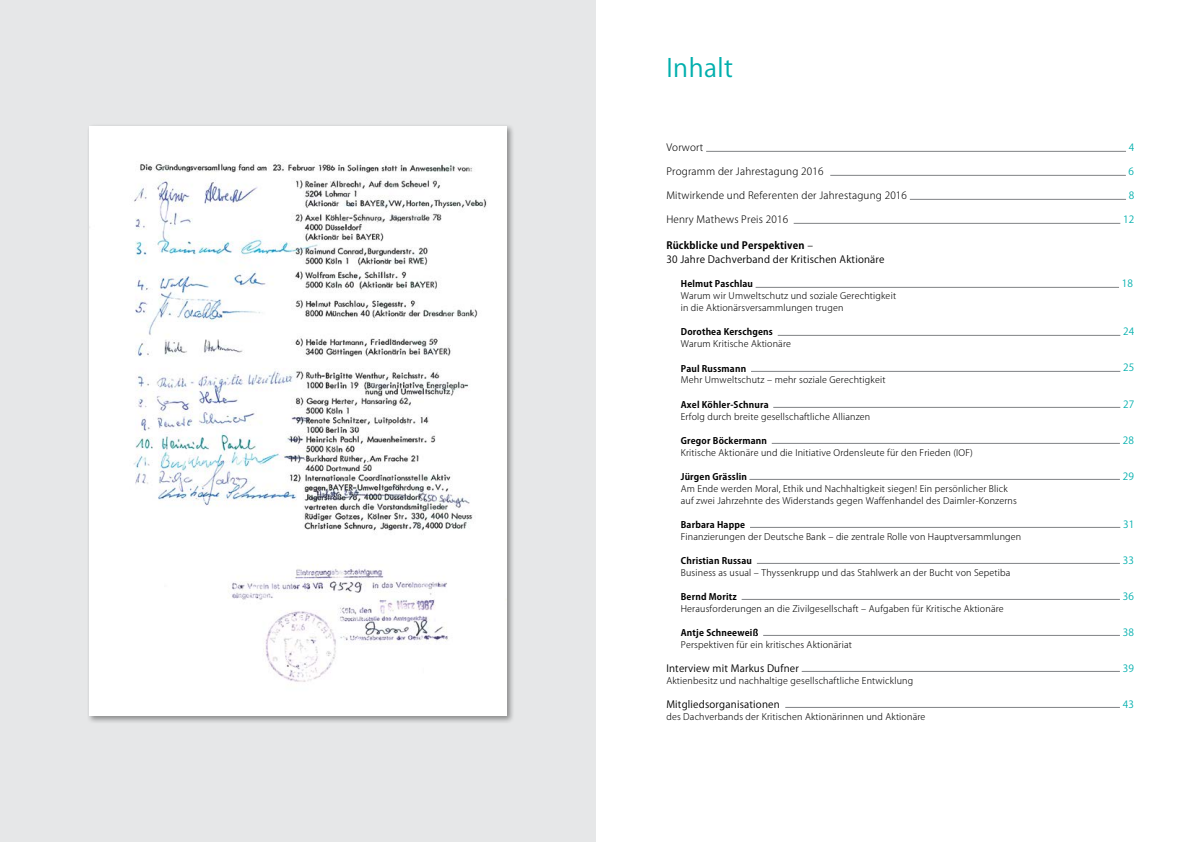
<style>
.page{position:relative;width:1191px;height:842px;background:#fff}
.page>*{position:absolute;margin:0;border:0;box-sizing:border-box;transform-origin:0 0}
.t1{font:25px "Koz Go Pr 6 N";letter-spacing:.02em;color:#00afad}
.t2{font:10px/14px "Koz Go Pr 6 N";letter-spacing:.02em;color:#000}
.t3{font:300 10px "Koz Go Pr 6 N";letter-spacing:.02em;color:#000}
.t4{font:10px "Koz Go Pr 6 N";letter-spacing:.02em;color:#00afad}
.t5{font:300 9px/12px "Koz Go Pr 6 N";letter-spacing:.02em;color:#000}
.t6{font:700 9px "Koz Go Pr 6 N";letter-spacing:.02em;color:#000}
.s1{font-weight:700}
</style>
<div class="page">
<div style="left:0;top:0;width:595px;height:842px;background:#e6e7e8"></div>
<div style="left:87px;top:124px;width:427px;height:600px;background:#000;opacity:.4"></div>
<img style="left:89px;top:126px;width:417px;height:589px">
<hr style="left:706px;top:151px;width:420px;height:1px;background:#808285">
<hr style="left:830px;top:175px;width:295px;height:1px;background:#808285">
<hr style="left:909px;top:199px;width:217px;height:1px;background:#808285">
<hr style="left:793px;top:223px;width:327px;height:1px;background:#808285">
<hr style="left:755px;top:287px;width:364px;height:1px;background:#808285">
<hr style="left:777px;top:335px;width:343px;height:1px;background:#808285">
<hr style="left:751px;top:371px;width:369px;height:1px;background:#808285">
<hr style="left:773px;top:407px;width:347px;height:1px;background:#808285">
<hr style="left:771px;top:443px;width:349px;height:1px;background:#808285">
<hr style="left:749px;top:479px;width:371px;height:1px;background:#808285">
<hr style="left:750px;top:527px;width:370px;height:1px;background:#808285">
<hr style="left:757px;top:563px;width:363px;height:1px;background:#808285">
<hr style="left:741px;top:599px;width:379px;height:1px;background:#808285">
<hr style="left:763px;top:635px;width:357px;height:1px;background:#808285">
<hr style="left:801px;top:671px;width:319px;height:1px;background:#808285">
<hr style="left:785px;top:707px;width:335px;height:1px;background:#808285">
<h1 class="t1" style="left:666px;top:53px;width:68px">Inhalt</h1>
<p class="t3" style="left:666px;top:142px;width:38px">Vorwort</p>
<p class="t4" style="left:1128px;top:142px;width:7px">4</p>
<p class="t3" style="left:666px;top:166px;width:159px">Programm der Jahrestagung 2016</p>
<p class="t4" style="left:1128px;top:166px;width:7px">6</p>
<p class="t3" style="left:666px;top:190px;width:242px">Mitwirkende und Referenten der Jahrestagung 2016</p>
<p class="t4" style="left:1128px;top:190px;width:7px">8</p>
<p class="t3" style="left:666px;top:214px;width:123px">Henry Mathews Preis 2016</p>
<p class="t4" style="left:1123px;top:214px;width:13px">12</p>
<p class="t2" style="left:666px;top:239px;width:220px"><span class="s1">Rückblicke und Perspektiven</span> –<br>30 Jahre Dachverband der Kritischen Aktionäre</p>
<p class="t6" style="left:681px;top:279px;width:74px">Helmut Paschlau</p>
<p class="t4" style="left:1121px;top:278px;width:13px">18</p>
<p class="t5" style="left:681px;top:290px;width:217px">Warum wir Umweltschutz und soziale Gerechtigkeit in die Aktionärsversammlungen trugen</p>
<p class="t6" style="left:681px;top:327px;width:94px">Dorothea Kerschgens</p>
<p class="t4" style="left:1123px;top:326px;width:13px">24</p>
<p class="t5" style="left:681px;top:338px;width:112px">Warum Kritische Aktionäre</p>
<p class="t6" style="left:681px;top:363px;width:67px">Paul Russmann</p>
<p class="t4" style="left:1123px;top:362px;width:13px">25</p>
<p class="t5" style="left:681px;top:374px;width:206px">Mehr Umweltschutz – mehr soziale Gerechtigkeit</p>
<p class="t6" style="left:681px;top:399px;width:89px">Axel Köhler-Schnura</p>
<p class="t4" style="left:1123px;top:398px;width:13px">27</p>
<p class="t5" style="left:681px;top:410px;width:191px">Erfolg durch breite gesellschaftliche Allianzen</p>
<p class="t6" style="left:681px;top:435px;width:88px">Gregor Böckermann</p>
<p class="t4" style="left:1122px;top:434px;width:13px">28</p>
<p class="t5" style="left:681px;top:446px;width:294px">Kritische Aktionäre und die Initiative Ordensleute für den Frieden (IOF)</p>
<p class="t6" style="left:681px;top:471px;width:68px">Jürgen Grässlin</p>
<p class="t4" style="left:1122px;top:470px;width:13px">29</p>
<p class="t5" style="left:681px;top:482px;width:338px">Am Ende werden Moral, Ethik und Nachhaltigkeit siegen! Ein persönlicher Blick auf zwei Jahrzehnte des Widerstands gegen Waffenhandel des Daimler-Konzerns</p>
<p class="t6" style="left:681px;top:519px;width:66px">Barbara Happe</p>
<p class="t4" style="left:1123px;top:518px;width:13px">31</p>
<p class="t5" style="left:681px;top:530px;width:342px">Finanzierungen der Deutsche Bank – die zentrale Rolle von Hauptversammlungen</p>
<p class="t6" style="left:681px;top:555px;width:73px">Christian Russau</p>
<p class="t4" style="left:1122px;top:554px;width:13px">33</p>
<p class="t5" style="left:681px;top:566px;width:331px">Business as usual – Thyssenkrupp und das Stahlwerk an der Bucht von Sepetiba</p>
<p class="t6" style="left:681px;top:591px;width:57px">Bernd Moritz</p>
<p class="t4" style="left:1122px;top:590px;width:13px">36</p>
<p class="t5" style="left:681px;top:602px;width:324px">Herausforderungen an die Zivilgesellschaft – Aufgaben für Kritische Aktionäre</p>
<p class="t6" style="left:681px;top:627px;width:79px">Antje Schneeweiß</p>
<p class="t4" style="left:1122px;top:626px;width:13px">38</p>
<p class="t5" style="left:681px;top:638px;width:173px">Perspektiven für ein kritisches Aktionäriat</p>
<p class="t2" style="left:666px;top:661px;width:134px">Interview mit Markus Dufner</p>
<p class="t4" style="left:1122px;top:662px;width:13px">39</p>
<p class="t5" style="left:666px;top:674px;width:248px">Aktienbesitz und nachhaltige gesellschaftliche Entwicklung</p>
<p class="t2" style="left:666px;top:697px;width:115px">Mitgliedsorganisationen</p>
<p class="t4" style="left:1122px;top:698px;width:13px">43</p>
<p class="t5" style="left:666px;top:710px;width:260px">des Dachverbands der Kritischen Aktionärinnen und Aktionäre</p>
</div>
